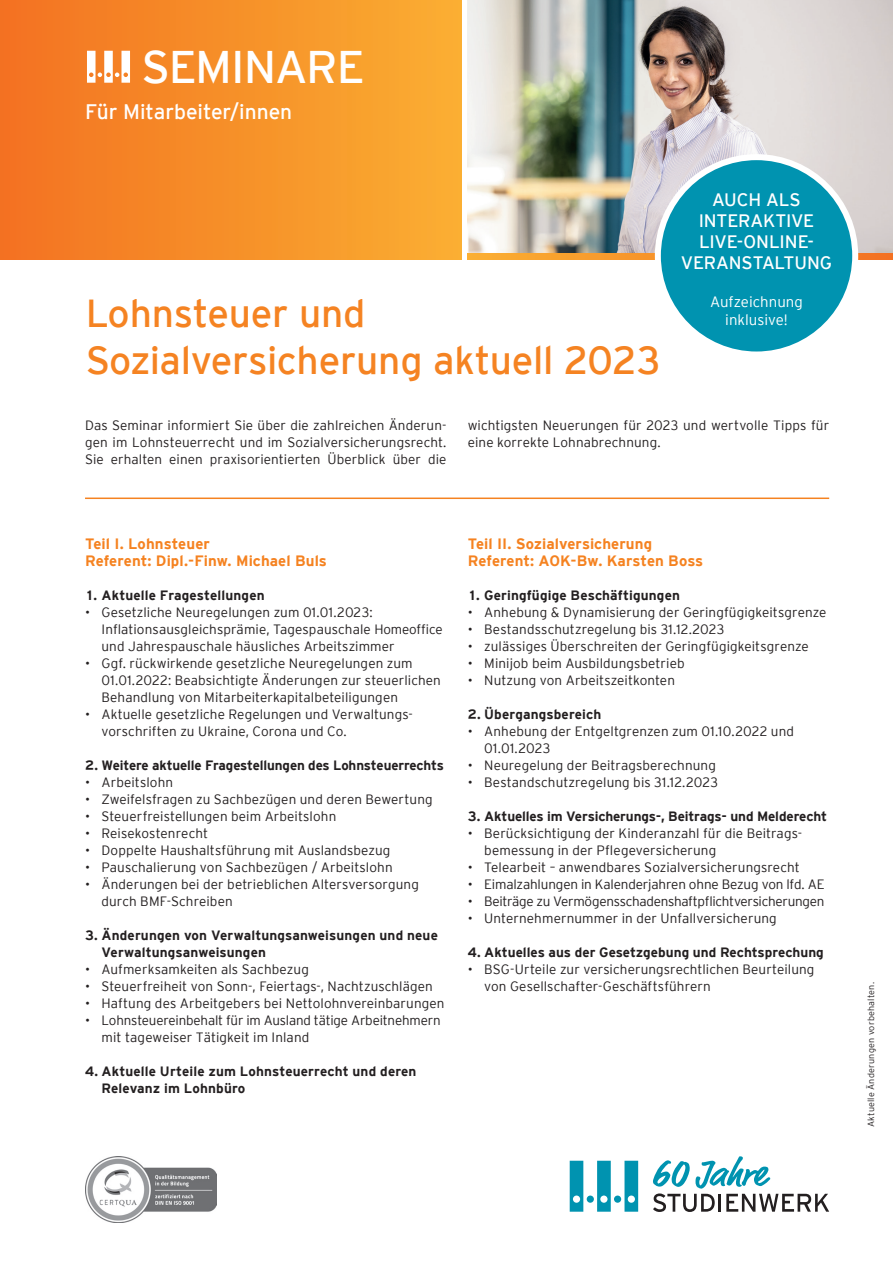
<style>
.page{position:relative;width:893px;height:1263px;background:#fff}
.page>*{position:absolute;margin:0;border:0;box-sizing:border-box;transform-origin:0 0}
.Titelseite_Klassifiz{font:45.6px "Interstate Plus";letter-spacing:-.03em;color:#fff}
.t1{font:39px/46.8px "Interstate Plus";letter-spacing:-.01em;color:#f58220}
.Titelseite_Beruf{font:21px "Interstate Plus";letter-spacing:-.005em;color:#fff}
.t2{font:18px/21px "Interstate Plus";letter-spacing:-.01em;color:#fff;text-align:center}
.Subline_Versalien_Be{font:700 15px/17px "Interstate Plus";letter-spacing:.005em;color:#f58220}
.t3{font:300 15px/18px "Interstate Plus";color:#fff;text-align:center}
.Subline_Versalien_Be-2{font:300 13.5px/17px "Interstate Plus";letter-spacing:.005em;color:#231f20}
.Subline_Versalien_Be-3{font:700 13.5px/17px "Interstate Plus";letter-spacing:.005em;color:#231f20}
.Copy_NEG_9{font:300 13.5px/17px "Interstate Plus";letter-spacing:.005em;color:#231f20;text-align:justify}
.Subline_Versalien_Be-4{font:300 13.5px "Interstate Plus";letter-spacing:-.025em;color:#231f20}
.Subline_Versalien_Be-5{font:300 13.5px "Interstate Plus";letter-spacing:-.015em;color:#231f20}
.Copy_POS_9{font:300 9px "Interstate Plus";letter-spacing:.02em;color:#231f20}
</style>
<div class="page">
<img style="left:468px;top:0;width:425px;height:253px">
<div style="left:0;top:0;width:461px;height:259px;background:linear-gradient(to right,#f37121,#faae32)"></div>
<svg style="left:87px;top:51px;width:43px;height:32px"></svg>
<svg style="left:468px;top:253px;width:425px;height:6px"></svg>
<div style="left:658px;top:157px;width:197px;height:197px;background:#0093b0;border-radius:50%"></div>
<div style="left:655px;top:154px;width:203px;height:203px;border:6px solid #fff;border-radius:50%"></div>
<hr style="left:85px;top:497px;width:744px;height:2px;background:#f58220">
<img style="left:85px;top:1156px;width:131px;height:67px">
<div style="left:587px;top:1195px;width:7px;height:8px;background:#0093b0;border-radius:50%"></div>
<svg style="left:624px;top:1161px;width:14px;height:51px"></svg>
<svg style="left:570px;top:1161px;width:13px;height:51px"></svg>
<svg style="left:597px;top:1161px;width:14px;height:51px"></svg>
<div style="left:614px;top:1195px;width:7px;height:8px;background:#0093b0;border-radius:50%"></div>
<svg style="left:653px;top:1156px;width:176px;height:56px"></svg>
<p class="Titelseite_Klassifiz" style="left:141px;top:41px;width:225px">SEMINARE</p>
<p class="Titelseite_Beruf" style="left:85px;top:100px;width:209px">Für Mitarbeiter/innen</p>
<p class="t2" style="left:681px;top:189px;width:153px">AUCH ALS<br>INTERAKTIVE<br>LIVE-ONLINE-<br>VERANSTALTUNG</p>
<p class="t3" style="left:710px;top:292px;width:94px">Aufzeichnung inklusive!</p>
<h2 class="t1" style="left:85px;top:290px;width:578px">Lohnsteuer und<br>Sozialversicherung aktuell 2023</h2>
<p class="Copy_NEG_9" style="left:468px;top:416px;width:363px">wichtigsten Neuerungen für 2023 und wertvolle Tipps für eine korrekte Lohnabrechnung.</p>
<p class="Copy_NEG_9" style="left:85px;top:416px;width:363px">Das Seminar informiert Sie über die zahlreichen Änderun&shy;gen im Lohnsteuerrecht und im Sozialversicherungsrecht.<br>Sie erhalten einen praxisorientierten Überblick über die</p>
<p class="Subline_Versalien_Be" style="left:85px;top:535px;width:243px">Teil I. Lohnsteuer<br>Referent: Dipl.-Finw. Michael Buls</p>
<p class="Subline_Versalien_Be-3" style="left:85px;top:586px;width:181px">1. Aktuelle Fragestellungen</p>
<p class="Subline_Versalien_Be-2" style="left:102px;top:603px;width:343px;text-indent:-16px">• Gesetzliche Neuregelungen zum 01.01.2023:<br>Inflationsausgleichsprämie, Tagespauschale Homeoffice und Jahrespauschale häusliches Arbeitszimmer</p>
<p class="Subline_Versalien_Be-2" style="left:102px;top:654px;width:341px;text-indent:-16px">• Ggf. rückwirkende gesetzliche Neuregelungen zum<br>01.01.2022: Beabsichtigte Änderungen zur steuerlichen<br>Behandlung von Mitarbeiterkapitalbeteiligungen</p>
<p class="Subline_Versalien_Be-2" style="left:102px;top:705px;width:313px;text-indent:-16px">• Aktuelle gesetzliche Regelungen und Verwaltungs&shy;vorschriften zu Ukraine, Corona und Co.</p>
<p class="Subline_Versalien_Be-3" style="left:85px;top:756px;width:360px">2. Weitere aktuelle Fragestellungen des Lohnsteuerrechts</p>
<p class="Subline_Versalien_Be-2" style="left:85px;top:773px;width:90px">• Arbeitslohn</p>
<p class="Subline_Versalien_Be-2" style="left:85px;top:790px;width:349px">• Zweifelsfragen zu Sachbezügen und deren Bewertung</p>
<p class="Subline_Versalien_Be-2" style="left:85px;top:807px;width:253px">• Steuerfreistellungen beim Arbeitslohn</p>
<p class="Subline_Versalien_Be-2" style="left:85px;top:824px;width:125px">• Reisekostenrecht</p>
<p class="Subline_Versalien_Be-2" style="left:85px;top:841px;width:307px">• Doppelte Haushaltsführung mit Auslandsbezug</p>
<p class="Subline_Versalien_Be-2" style="left:85px;top:858px;width:309px">• Pauschalierung von Sachbezügen / Arbeitslohn</p>
<p class="Subline_Versalien_Be-2" style="left:102px;top:875px;width:319px;text-indent:-16px">• Änderungen bei der betrieblichen Altersversorgung durch BMF-Schreiben</p>
<p class="Subline_Versalien_Be-3" style="left:102px;top:926px;width:338px;text-indent:-16px">3. Änderungen von Verwaltungsanweisungen und neue<br>Verwaltungsanweisungen</p>
<p class="Subline_Versalien_Be-2" style="left:85px;top:960px;width:225px">• Aufmerksamkeiten als Sachbezug</p>
<p class="Subline_Versalien_Be-2" style="left:85px;top:977px;width:349px">• Steuerfreiheit von Sonn-, Feiertags-, Nachtzuschlägen</p>
<p class="Subline_Versalien_Be-2" style="left:85px;top:994px;width:361px">• Haftung des Arbeitgebers bei Nettolohnvereinbarungen</p>
<p class="Subline_Versalien_Be-2" style="left:102px;top:1011px;width:341px;text-indent:-16px">• Lohnsteuereinbehalt für im Ausland tätige Arbeitnehmern mit tageweiser Tätigkeit im Inland</p>
<p class="Subline_Versalien_Be-3" style="left:102px;top:1062px;width:316px;text-indent:-16px">4. Aktuelle Urteile zum Lohnsteuerrecht und deren<br>Relevanz im Lohnbüro</p>
<p class="Subline_Versalien_Be" style="left:468px;top:535px;width:237px">Teil II. Sozialversicherung<br>Referent: AOK-Bw. Karsten Boss</p>
<p class="Subline_Versalien_Be-3" style="left:468px;top:586px;width:214px">1. Geringfügige Beschäftigungen</p>
<p class="Subline_Versalien_Be-2" style="left:468px;top:603px;width:360px">• Anhebung &amp; Dynamisierung der Geringfügigkeitsgrenze</p>
<p class="Subline_Versalien_Be-2" style="left:468px;top:620px;width:258px">• Bestandsschutzregelung bis 31.12.2023</p>
<p class="Subline_Versalien_Be-2" style="left:468px;top:637px;width:343px">• zulässiges Überschreiten der Geringfügigkeitsgrenze</p>
<p class="Subline_Versalien_Be-2" style="left:468px;top:654px;width:218px">• Minijob beim Ausbildungsbetrieb</p>
<p class="Subline_Versalien_Be-2" style="left:468px;top:671px;width:209px">• Nutzung von Arbeitszeitkonten</p>
<p class="Subline_Versalien_Be-3" style="left:468px;top:705px;width:135px">2. Übergangsbereich</p>
<p class="Subline_Versalien_Be-2" style="left:484px;top:722px;width:311px;text-indent:-16px">• Anhebung der Entgeltgrenzen zum 01.10.2022 und<br>01.01.2023</p>
<p class="Subline_Versalien_Be-2" style="left:468px;top:756px;width:250px">• Neuregelung der Beitragsberechnung</p>
<p class="Subline_Versalien_Be-2" style="left:468px;top:773px;width:252px">• Bestandschutzregelung bis 31.12.2023</p>
<p class="Subline_Versalien_Be-3" style="left:468px;top:807px;width:361px">3. Aktuelles im Versicherungs-, Beitrags- und Melderecht</p>
<p class="Subline_Versalien_Be-2" style="left:484px;top:824px;width:319px;text-indent:-16px">• Berücksichtigung der Kinderanzahl für die Beitrags&shy;bemessung in der Pflegeversicherung</p>
<p class="Subline_Versalien_Be-2" style="left:468px;top:858px;width:334px">• Telearbeit – anwendbares Sozialversicherungsrecht</p>
<p class="Subline_Versalien_Be-5" style="left:468px;top:876px;width:358px">• Eimalzahlungen in Kalenderjahren ohne Bezug von lfd. AE</p>
<p class="Subline_Versalien_Be-4" style="left:468px;top:893px;width:358px">• Beiträge zu Vermögensschadenshaftpflichtversicherungen</p>
<p class="Subline_Versalien_Be-2" style="left:468px;top:909px;width:311px">• Unternehmernummer in der Unfallversicherung</p>
<p class="Subline_Versalien_Be-3" style="left:468px;top:943px;width:358px">4. Aktuelles aus der Gesetzgebung und Rechtsprechung</p>
<p class="Subline_Versalien_Be-2" style="left:484px;top:960px;width:332px;text-indent:-16px">• BSG-Urteile zur versicherungsrechtlichen Beurteilung von Gesellschafter-Geschäftsführern</p>
<p class="Copy_POS_9" style="left:866px;top:1127px;width:146px;rotate:-90deg">Aktuelle Änderungen vorbehalten.</p>
</div>
